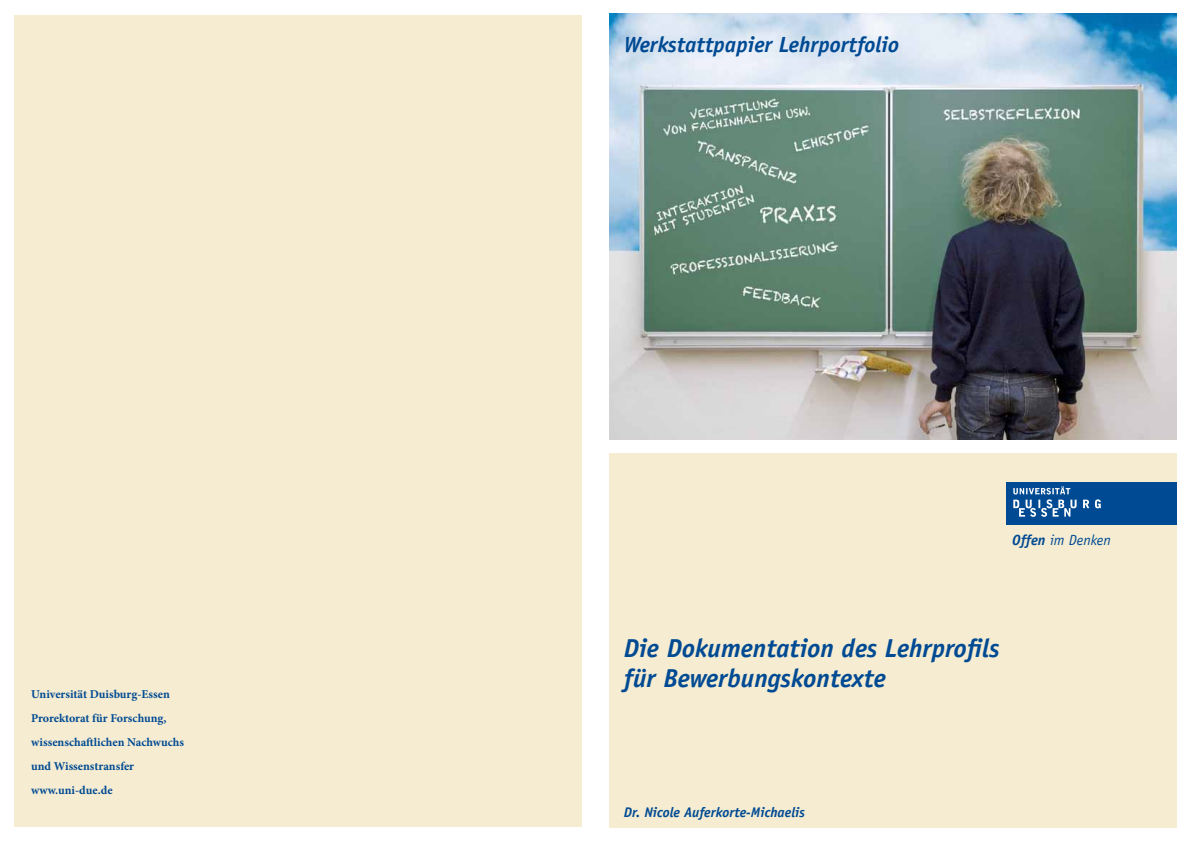
<style>
.page{position:relative;width:1191px;height:842px;background:#fff}
.page>*{position:absolute;margin:0;border:0;box-sizing:border-box;transform-origin:0 0}
.t1{font:italic 700 26px/30px "Officina Sans";color:#004a93}
.t2{font:italic 700 22px "Officina Sans";color:#004a93}
.t3{font:italic 14.7px "Officina Sans";color:#004a93}
.t4{font:italic 700 14px "Officina Sans";color:#004a93}
.t5{font:700 12px/24px "Minion Pro";color:#004a93}
.s1{font-weight:700}
</style>
<div class="page">
<img style="left:609px;top:13px;width:567px;height:427px">
<div style="left:609px;top:454px;width:567px;height:374px;background:#f5ecd1"></div>
<div style="left:14px;top:15px;width:567px;height:390px;background:#f5ecd1"></div>
<div style="left:14px;top:397px;width:567px;height:429px;background:#f5ecd1"></div>
<div style="left:1006px;top:482px;width:170px;height:42px;background:#004a93"></div>
<svg style="left:1013px;top:486px;width:87px;height:31px"></svg>
<p class="t5" style="left:31px;top:682px;width:154px">Universität Duisburg-Essen<br>Prorektorat für Forschung, wissenschaftlichen Nachwuchs und Wissenstransfer www.uni-due.de</p>
<h2 class="t2" style="left:624px;top:32px;width:277px">Werkstattpapier Lehrportfolio</h2>
<p class="t3" style="left:1012px;top:531px;width:100px"><span class="s1">Offen</span> im Denken</p>
<h1 class="t1" style="left:624px;top:633px;width:377px">Die Dokumentation des Lehrprofils für Bewerbungskontexte</h1>
<p class="t4" style="left:624px;top:803px;width:182px">Dr. Nicole Auferkorte-Michaelis</p>
</div>
